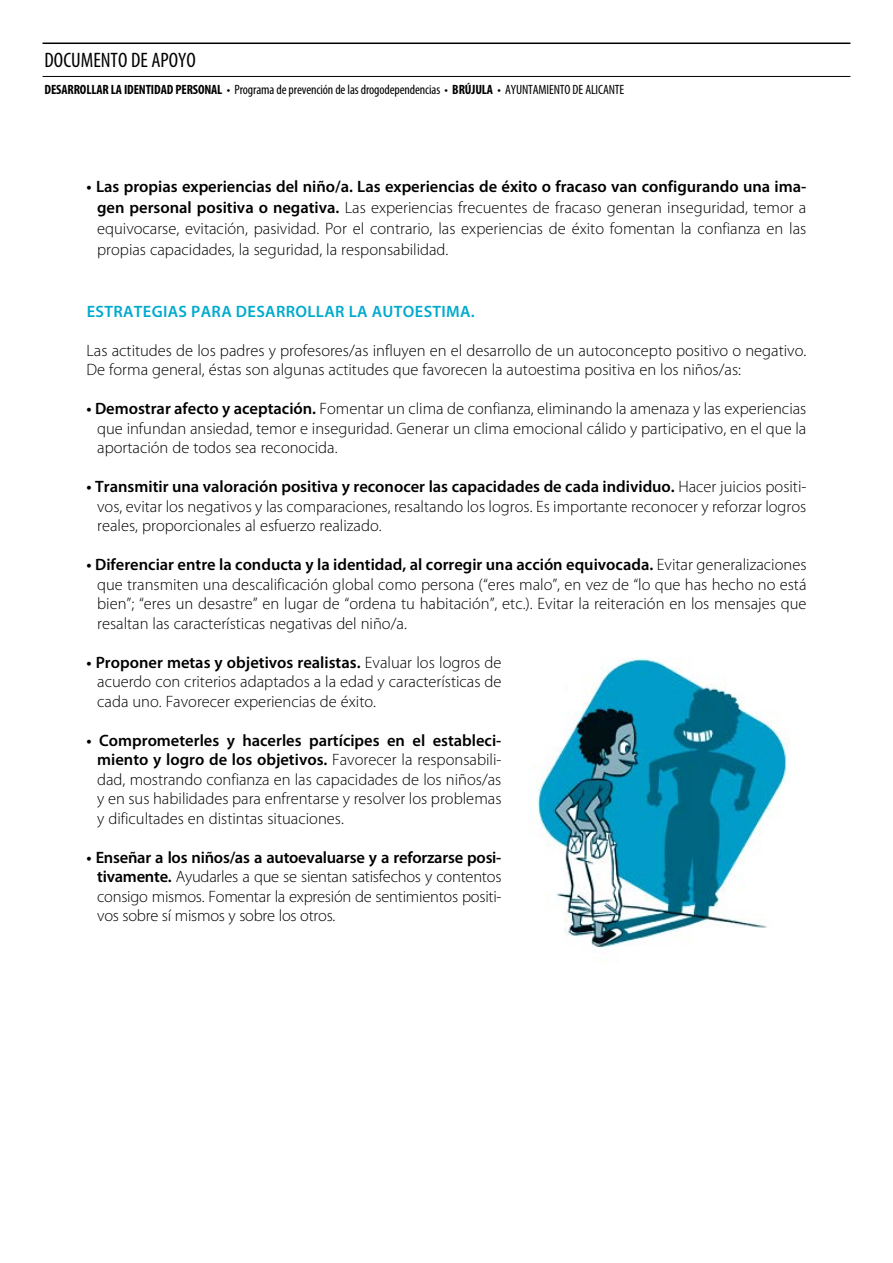
<style>
.page{position:relative;width:893px;height:1263px;background:#fff}
.page>*{position:absolute;margin:0;border:0;box-sizing:border-box;transform-origin:0 0}
.t1{font:condensed 21px "Myriad Pro";color:#000}
.t2{font:300 16.5px/19.5px "Myriad Pro";color:#000;text-align:justify}
.t3{font:600 16.5px "Myriad Pro";letter-spacing:.02em;color:#00aacd}
.t4{font:condensed 13.5px "Myriad Pro";letter-spacing:-.01em;color:#000}
.s1{font-weight:700}
.s2{font-weight:600}
</style>
<div class="page">
<hr style="left:43px;top:43px;width:807px;height:1px;background:#000">
<hr style="left:43px;top:76px;width:807px;height:1px;background:#000">
<img style="left:534px;top:658px;width:255px;height:292px">
<p class="t1" style="left:45px;top:49px;width:153px">DOCUMENTO DE APOYO</p>
<p class="t4" style="left:45px;top:82px;width:581px"><span class="s1">DESARROLLAR LA IDENTIDAD PERSONAL</span> • Programa de prevención de las drogodependencias • <span class="s1">BRÚJULA</span> • AYUNTAMIENTO DE ALICANTE</p>
<p class="t2" style="left:97px;top:176px;width:711px;line-height:21px;text-indent:-11px"><span class="s2">• Las propias experiencias del niño/a. Las experiencias de éxito o fracaso van configurando una ima&shy;gen personal positiva o negativa.</span> Las experiencias frecuentes de fracaso generan inseguridad, temor a equivocarse, evitación, pasividad. Por el contrario, las experiencias de éxito fomentan la confianza en las propias capacidades, la seguridad, la responsabilidad.</p>
<p class="t3" style="left:87px;top:302px;width:390px">ESTRATEGIAS PARA DESARROLLAR LA AUTOESTIMA.</p>
<p class="t2" style="left:87px;top:341px;width:721px">Las actitudes de los padres y profesores/as influyen en el desarrollo de un autoconcepto positivo o negativo.<br>De forma general, éstas son algunas actitudes que favorecen la autoestima positiva en los niños/as:</p>
<p class="t2" style="left:97px;top:399px;width:711px;text-indent:-11px"><span class="s2">• Demostrar afecto y aceptación.</span> Fomentar un clima de confianza, eliminando la amenaza y las experiencias que infundan ansiedad, temor e inseguridad. Generar un clima emocional cálido y participativo, en el que la aportación de todos sea reconocida.</p>
<p class="t2" style="left:97px;top:477px;width:711px;text-indent:-11px"><span class="s2">• Transmitir una valoración positiva y reconocer las capacidades de cada individuo.</span> Hacer juicios positi&shy;vos, evitar los negativos y las comparaciones, resaltando los logros. Es importante reconocer y reforzar logros reales, proporcionales al esfuerzo realizado.</p>
<p class="t2" style="left:97px;top:555px;width:711px;text-indent:-11px"><span class="s2">• Diferenciar entre la conducta y la identidad, al corregir una acción equivocada.</span> Evitar generalizaciones que transmiten una descalificación global como persona (“eres malo”, en vez de “lo que has hecho no está bien”; “eres un desastre” en lugar de “ordena tu habitación”, etc.). Evitar la reiteración en los mensajes que resaltan las características negativas del niño/a.</p>
<p class="t2" style="left:97px;top:653px;width:406px;text-indent:-11px"><span class="s2">• Proponer metas y objetivos realistas.</span> Evaluar los logros de acuerdo con criterios adaptados a la edad y características de cada uno. Favorecer experiencias de éxito.</p>
<p class="t2" style="left:97px;top:731px;width:406px;text-indent:-11px"><span class="s2">• Comprometerles y hacerles partícipes en el estableci&shy;miento y logro de los objetivos.</span> Favorecer la responsabili&shy;dad, mostrando confianza en las capacidades de los niños/as y en sus habilidades para enfrentarse y resolver los problemas y dificultades en distintas situaciones.</p>
<p class="t2" style="left:97px;top:848px;width:406px;text-indent:-11px"><span class="s2">• Enseñar a los niños/as a autoevaluarse y a reforzarse posi&shy;tivamente.</span> Ayudarles a que se sientan satisfechos y contentos consigo mismos. Fomentar la expresión de sentimientos positi&shy;vos sobre sí mismos y sobre los otros.</p>
</div>
